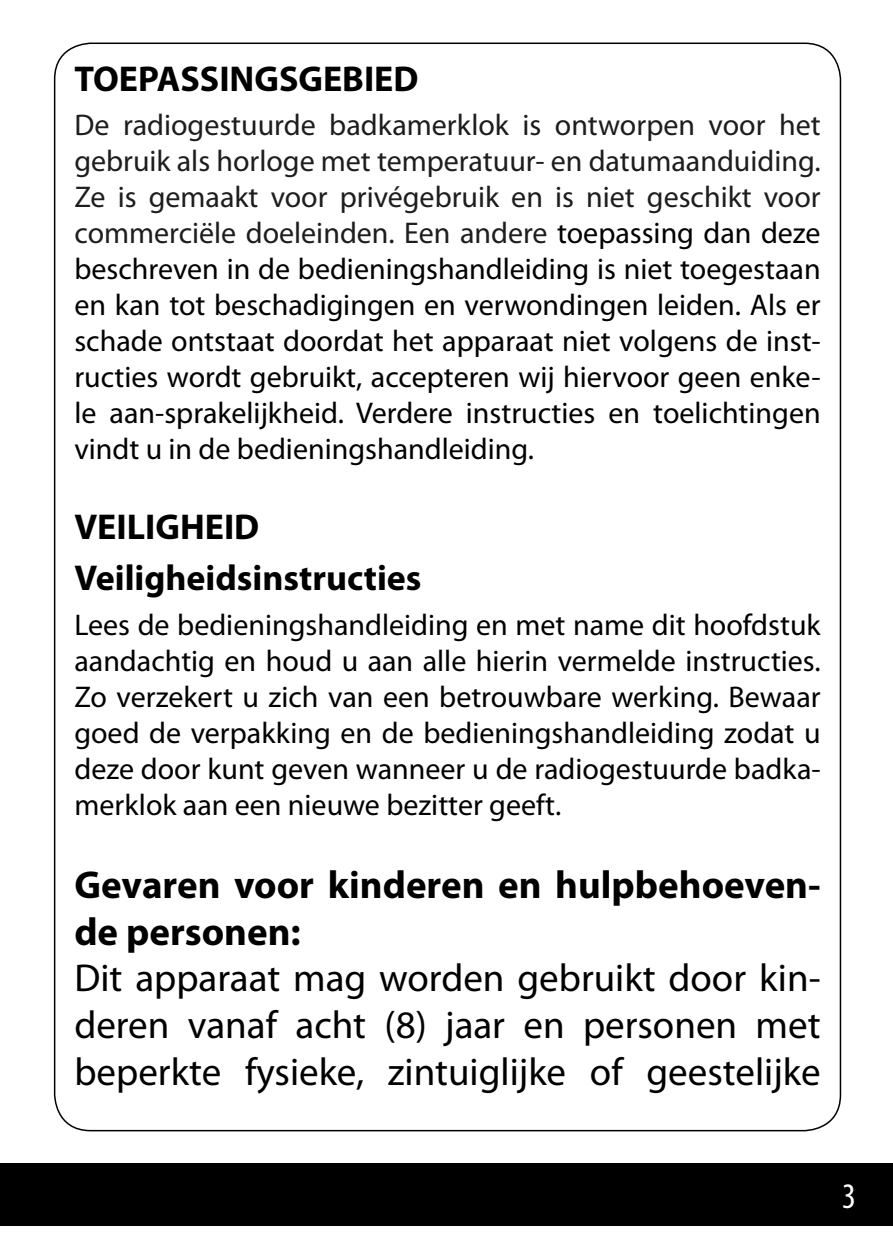
<style>
.page{position:relative;width:893px;height:1259px;background:#fff}
.page>*{position:absolute;margin:0;border:0;box-sizing:border-box;transform-origin:0 0}
.t1{font:39px/46.8px "Myriad Pro";color:#000;text-align:justify}
.t2{font:700 39px/46.8px "Myriad Pro";color:#000}
.t3{font:700 36px/51.6px "Myriad Pro";color:#000}
.t4{font:condensed 36px "Myriad Pro";color:#fff}
.t5{font:30px/36px "Myriad Pro";color:#000;text-align:justify}
.s1{color:#1d1d1d}
</style>
<div class="page">
<div style="left:0;top:1163px;width:893px;height:62px;background:#000"></div>
<p class="t3" style="left:74px;top:53px;width:346px">TOEPASSINGSGEBIED</p>
<p class="t5" style="left:74px;top:108px;width:748px"><span class="s1">De radiogestuurde badkamerklok is ontworpen voor het gebruik als horloge met temperatuur- en datumaanduiding.<br>Ze is gemaakt voor privégebruik en is niet geschikt voor commerciële doeleinden. Een andere</span> toepassing dan deze beschreven in de bedieningshandleiding is niet toegestaan en kan tot beschadigingen en verwondingen leiden. Als er schade ontstaat doordat het apparaat niet volgens de inst&shy;ructies wordt gebruikt, accepteren wij hiervoor geen enke&shy;le aan-sprakelijkheid. Verdere instructies en toelichtingen vindt u in de bedieningshandleiding.</p>
<p class="t3" style="left:74px;top:501px;width:349px">VEILIGHEID<br>Veiligheidsinstructies</p>
<p class="t5" style="left:74px;top:607px;width:748px">Lees de bedieningshandleiding en met name dit hoofdstuk aandachtig en houd u aan alle hierin vermelde instructies.<br>Zo verzekert u zich van een betrouwbare werking. Bewaar goed de verpakking en de bedieningshandleiding zodat u deze door kunt geven wanneer u de radiogestuurde badka&shy;merklok aan een nieuwe bezitter geeft.</p>
<h1 class="t2" style="left:74px;top:861px;width:748px">Gevaren voor kinderen en hulpbehoeven&shy;de personen:</h1>
<h1 class="t1" style="left:74px;top:955px;width:748px">Dit apparaat mag worden gebruikt door kin&shy;deren vanaf acht (8) jaar en personen met beperkte fysieke, zintuiglijke of geestelijke</h1>
<p class="t4" style="left:842px;top:1174px;width:15px">3</p>
</div>
